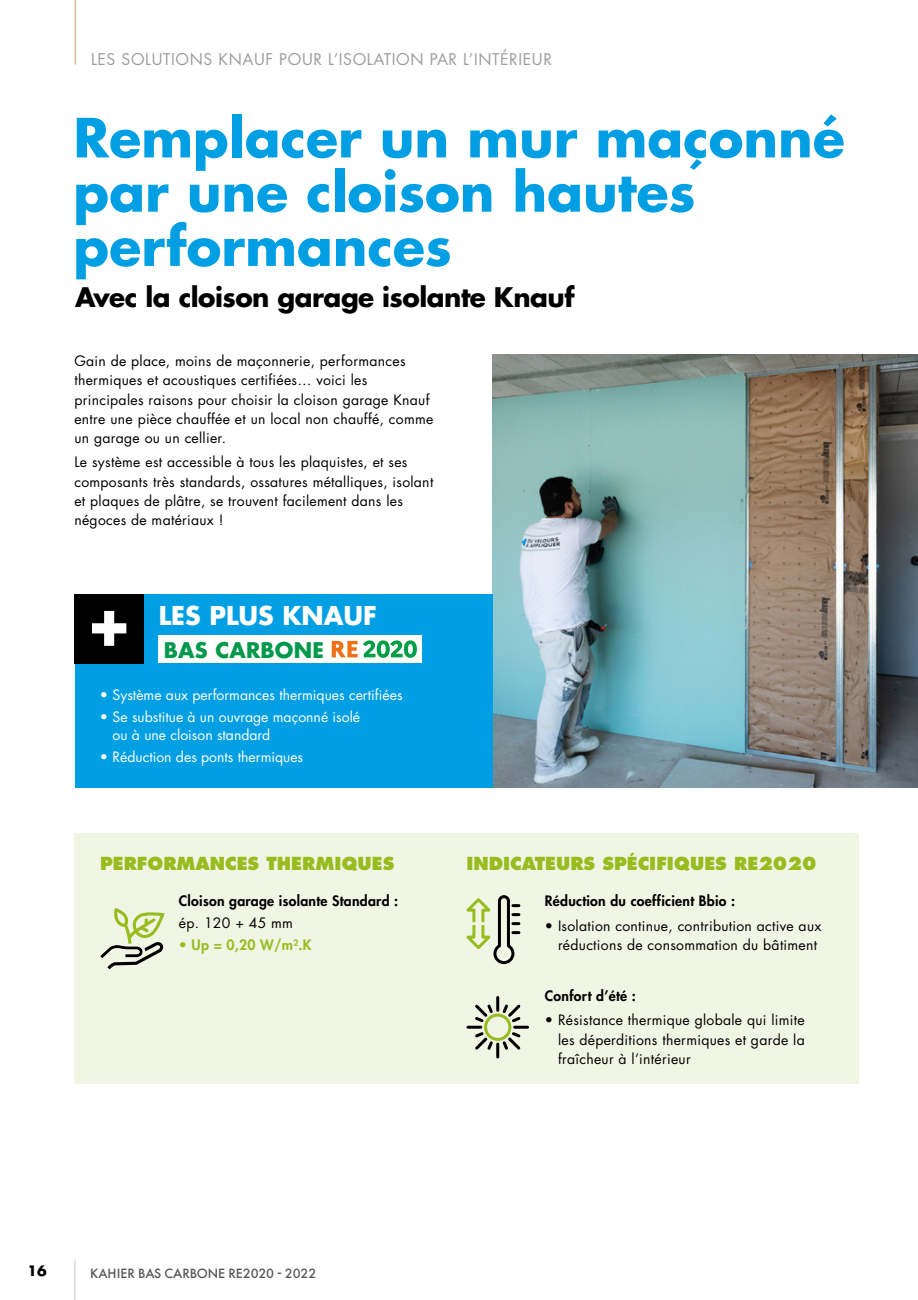
<style>
.page{position:relative;width:918px;height:1300px;background:#fff}
.page>*{position:absolute;margin:0;border:0;box-sizing:border-box;transform-origin:0 0}
.t1{font:700 52.5px/54.2px "Futura Std";color:#009fe3}
.t2{font:700 26.25px "Futura Std";letter-spacing:-.02em;color:#000}
.t3{font:700 25.2px "Futura Std";color:#fff}
.t4{font:700 21px "Futura Std";letter-spacing:.01em;color:#00984a}
.t5{font:800 17.5px "Futura Std";color:#98bc1f}
.t6{font:15.75px "Futura Std";letter-spacing:.04em;color:#9d9d9c}
.t7{font:14px/19.2px "Futura Std";letter-spacing:.02em;color:#000}
.t8{font:14px/17.5px "Futura Std";color:#fff}
.t9{font:800 14px "Futura Std";letter-spacing:.02em;color:#000}
.t10{font:500 14px "Futura PT";color:#575756}
.t11{font:800 14px "Futura Std";color:#98bc1f}
.t12{font:700 14px "Futura Std";color:#000}
</style>
<div class="page">
<hr style="left:74px;top:1260px;width:1px;height:40px;background:#c6c6c6">
<hr style="left:74px;top:0;width:2px;height:64px;background:#d9c69c">
<img style="left:492px;top:355px;width:426px;height:432px">
<div style="left:75px;top:594px;width:417px;height:193px;background:#009fe3"></div>
<div style="left:74px;top:594px;width:70px;height:69px;background:#000"></div>
<svg style="left:92px;top:611px;width:34px;height:35px"></svg>
<div style="left:159px;top:635px;width:263px;height:28px;background:#fff"></div>
<svg style="left:332px;top:641px;width:25px;height:16px"></svg>
<svg style="left:363px;top:640px;width:54px;height:18px"></svg>
<div style="left:74px;top:833px;width:784px;height:250px;background:#f1f5e3"></div>
<svg style="left:100px;top:908px;width:65px;height:61px"></svg>
<svg style="left:466px;top:895px;width:55px;height:70px"></svg>
<svg style="left:466px;top:996px;width:63px;height:63px"></svg>
<p class="t6" style="left:91px;top:49px;width:462px">LES SOLUTIONS KNAUF POUR L’ISOLATION PAR L’INTÉRIEUR</p>
<h1 class="t1" style="left:73px;top:110px;width:773px">Remplacer un mur maçonné par une cloison hautes performances</h1>
<h2 class="t2" style="left:75px;top:280px;width:501px">Avec la cloison garage isolante Knauf</h2>
<p class="t7" style="left:74px;top:351px;width:360px">Gain de place, moins de maçonnerie, performances thermiques et acoustiques certifiées… voici les principales raisons pour choisir la cloison garage Knauf entre une pièce chauffée et un local non chauffé, comme un garage ou un cellier.</p>
<p class="t7" style="left:74px;top:453px;width:360px">Le système est accessible à tous les plaquistes, et ses composants très standards, ossatures métalliques, isolant et plaques de plâtre, se trouvent facilement dans les négoces de matériaux !</p>
<h3 class="t3" style="left:159px;top:598px;width:220px">LES PLUS KNAUF</h3>
<h3 class="t4" style="left:164px;top:636px;width:162px">BAS CARBONE</h3>
<p class="t8" style="left:100px;top:686px;width:304px">• Système aux performances thermiques certifiées</p>
<p class="t8" style="left:113px;top:708px;width:249px;text-indent:-13px">• Se substitue à un ouvrage maçonné isolé ou à une cloison standard</p>
<p class="t8" style="left:100px;top:748px;width:205px">• Réduction des ponts thermiques</p>
<p class="t5" style="left:100px;top:852px;width:296px">PERFORMANCES THERMIQUES</p>
<p class="t5" style="left:466px;top:852px;width:352px">INDICATEURS SPÉCIFIQUES RE2020</p>
<p class="t9" style="left:179px;top:892px;width:221px">Cloison garage isolante Standard :</p>
<p class="t7" style="left:179px;top:913px;width:116px">ép. 120 + 45 mm</p>
<p class="t11" style="left:179px;top:936px;width:134px">• Up = 0,20 W/m².K</p>
<p class="t9" style="left:545px;top:892px;width:192px">Réduction du coefficient Bbio :</p>
<p class="t7" style="left:558px;top:916px;width:265px;text-indent:-13px">• Isolation continue, contribution active aux réductions de consommation du bâtiment</p>
<p class="t9" style="left:545px;top:987px;width:93px">Confort d’été :</p>
<p class="t7" style="left:558px;top:1010px;width:248px;text-align:justify;text-indent:-13px">• Résistance thermique globale qui limite les déperditions thermiques et garde la fraîcheur à l’intérieur</p>
<p class="t12" style="left:28px;top:1261px;width:21px">16</p>
<p class="t10" style="left:90px;top:1265px;width:228px">KAHIER BAS CARBONE RE2020 - 2022</p>
</div>
